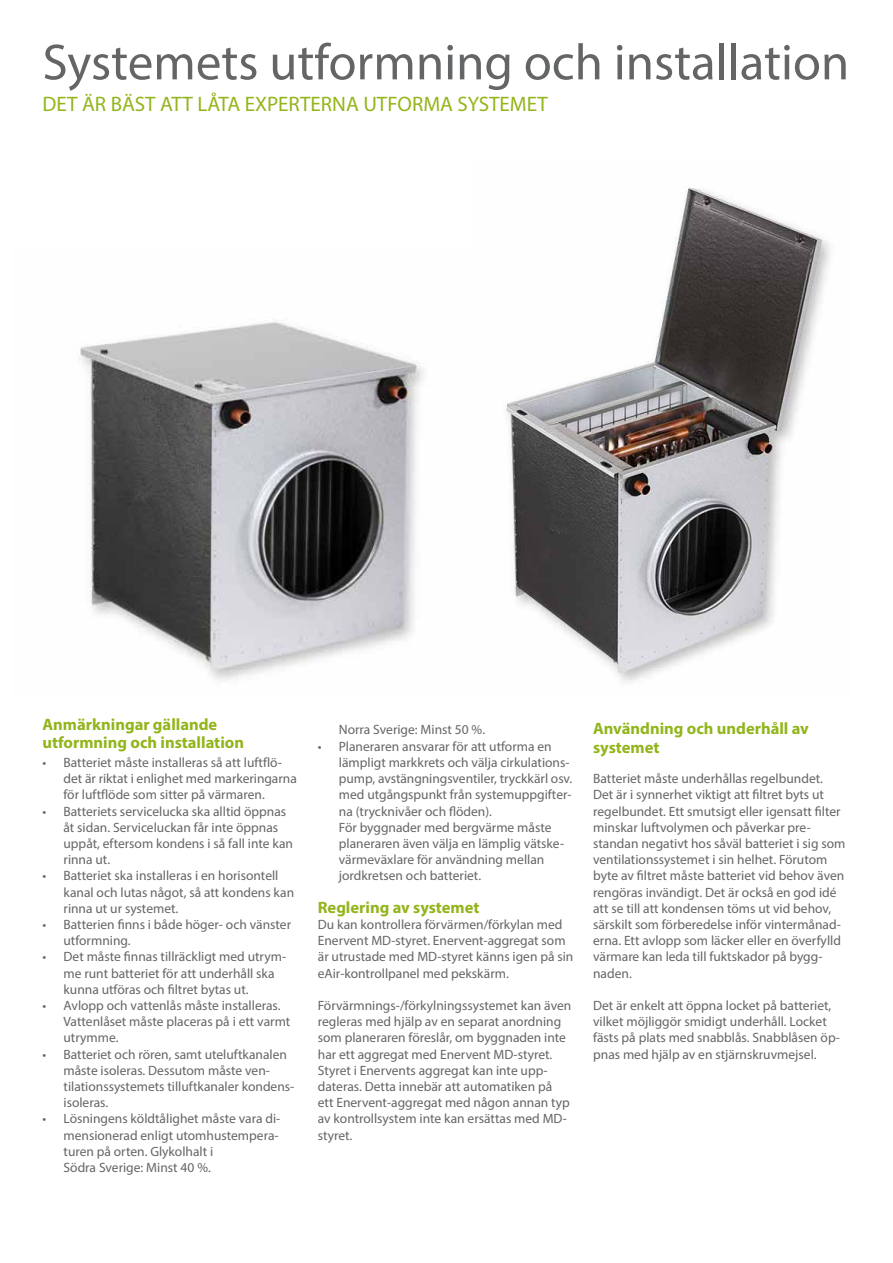
<style>
.page{position:relative;width:893px;height:1263px;background:#fff}
.page>*{position:absolute;margin:0;border:0;box-sizing:border-box;transform-origin:0 0}
.t1{font:51px "Myriad Pro";color:#646567}
.t2{font:21px "Myriad Pro";color:#92b51b}
.t3{font:700 16.5px/18.8px "Myriad Pro";color:#92b51b}
.t4{font:13.5px/16.2px "Myriad Pro";color:#646567}
</style>
<div class="page">
<img style="left:79px;top:322px;width:345px;height:358px">
<img style="left:506px;top:188px;width:324px;height:494px">
<h1 class="t1" style="left:43px;top:31px;width:808px">Systemets utformning och installation</h1>
<h2 class="t2" style="left:43px;top:91px;width:507px">DET ÄR BÄST ATT LÅTA EXPERTERNA UTFORMA SYSTEMET</h2>
<p class="t3" style="left:43px;top:714px;width:203px">Anmärkningar gällande utformning och installation</p>
<p class="t4" style="left:64px;top:754px;width:235px;text-indent:-21px">• Batteriet måste installeras så att luftflö&shy;det är riktat i enlighet med markeringarna för luftflöde som sitter på värmaren.</p>
<p class="t4" style="left:64px;top:803px;width:231px;text-indent:-21px">• Batteriets servicelucka ska alltid öppnas åt sidan. Serviceluckan får inte öppnas uppåt, eftersom kondens i så fall inte kan rinna ut.</p>
<p class="t4" style="left:64px;top:867px;width:232px;text-indent:-21px">• Batteriet ska installeras i en horisontell kanal och lutas något, så att kondens kan rinna ut ur systemet.</p>
<p class="t4" style="left:64px;top:916px;width:229px;text-indent:-21px">• Batterien finns i både höger- och vänster utformning.</p>
<p class="t4" style="left:64px;top:948px;width:224px;text-indent:-21px">• Det måste finnas tillräckligt med utrym&shy;me runt batteriet för att underhåll ska kunna utföras och filtret bytas ut.</p>
<p class="t4" style="left:64px;top:997px;width:228px;text-indent:-21px">• Avlopp och vattenlås måste installeras.<br>Vattenlåset måste placeras på i ett varmt utrymme.</p>
<p class="t4" style="left:64px;top:1046px;width:232px;text-indent:-21px">• Batteriet och rören, samt uteluftkanalen måste isoleras. Dessutom måste ven&shy;tilationssystemets tilluftkanaler kondens&shy;isoleras.</p>
<p class="t4" style="left:64px;top:1110px;width:218px;text-indent:-21px">• Lösningens köldtålighet måste vara di&shy;mensionerad enligt utomhustempera&shy;turen på orten. Glykolhalt i<br>Södra Sverige: Minst 40 %.</p>
<p class="t4" style="left:339px;top:722px;width:148px">Norra Sverige: Minst 50 %.</p>
<p class="t4" style="left:339px;top:738px;width:235px;text-indent:-21px">• Planeraren ansvarar för att utforma en lämpligt markkrets och välja cirkulations&shy;pump, avstängningsventiler, tryckkärl osv. med utgångspunkt från systemuppgifter&shy;na (trycknivåer och flöden).<br>För byggnader med bergvärme måste planeraren även välja en lämplig vätske&shy;värmeväxlare för användning mellan jordkretsen och batteriet.</p>
<p class="t3" style="left:318px;top:897px;width:163px">Reglering av systemet</p>
<p class="t4" style="left:318px;top:916px;width:257px">Du kan kontrollera förvärmen/förkylan med Enervent MD-styret. Enervent-aggregat som är utrustade med MD-styret känns igen på sin eAir-kontrollpanel med pekskärm.</p>
<p class="t4" style="left:318px;top:997px;width:255px">Förvärmnings-/förkylningssystemet kan även regleras med hjälp av en separat anordning som planeraren föreslår, om byggnaden inte har ett aggregat med Enervent MD-styret.<br>Styret i Enervents aggregat kan inte upp&shy;dateras. Detta innebär att automatiken på ett Enervent-aggregat med någon annan typ av kontrollsystem inte kan ersättas med MD&shy;styret.</p>
<p class="t3" style="left:593px;top:719px;width:217px">Användning och underhåll av systemet</p>
<p class="t4" style="left:593px;top:770px;width:254px">Batteriet måste underhållas regelbundet.<br>Det är i synnerhet viktigt att filtret byts ut regelbundet. Ett smutsigt eller igensatt filter minskar luftvolymen och påverkar pre&shy;standan negativt hos såväl batteriet i sig som ventilationssystemet i sin helhet. Förutom byte av filtret måste batteriet vid behov även rengöras invändigt. Det är också en god idé att se till att kondensen töms ut vid behov, särskilt som förberedelse inför vintermånad&shy;erna. Ett avlopp som läcker eller en överfylld värmare kan leda till fuktskador på bygg&shy;naden.</p>
<p class="t4" style="left:593px;top:997px;width:248px">Det är enkelt att öppna locket på batteriet, vilket möjliggör smidigt underhåll. Locket fästs på plats med snabblås. Snabblåsen öp&shy;pnas med hjälp av en stjärnskruvmejsel.</p>
</div>
